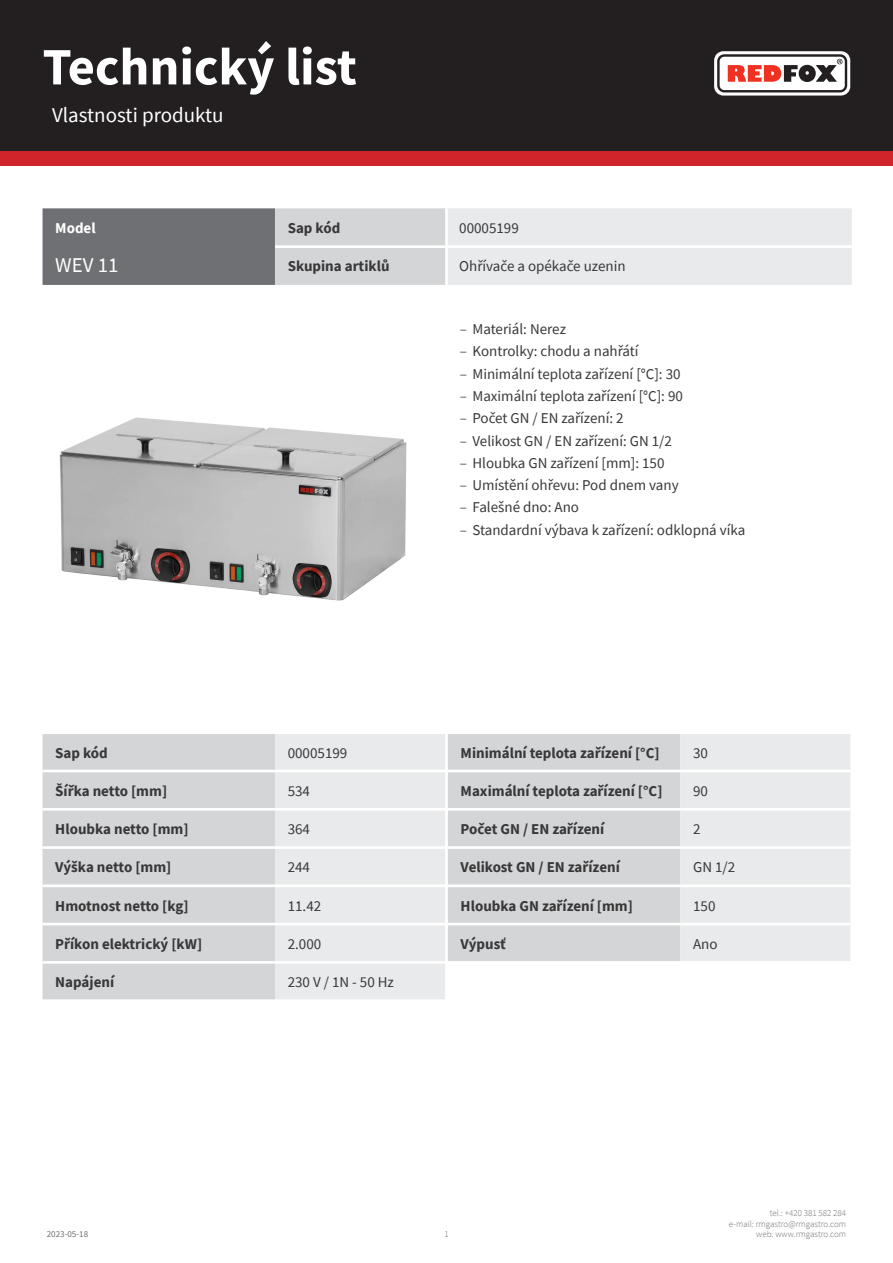
<style>
.page{position:relative;width:893px;height:1263px;background:#fff}
.page>*{position:absolute;margin:0;border:0;box-sizing:border-box;transform-origin:0 0}
.t1{font:700 52.5px "Source Sans Pro";color:#fff}
.kapitola{font:21px "Source Sans Pro";color:#fff}
.tabulka_-_headline{font:21px "Source Sans Pro";color:#fff}
.tabulka_-_text{font:15px "Source Sans Pro";color:#383839}
.tabulka_-_text-2{font:700 15px "Source Sans Pro";color:#383839}
.tabulka_-_text-3{font:700 15px "Source Sans Pro";color:#fff}
.t2{font:300 9px/10.8px "Source Sans Pro";color:#6f7073;text-align:right}
.t3{font:9px "Source Sans Pro";color:#6f7073}
.s1{font-weight:300}
</style>
<div class="page">
<div style="left:0;top:0;width:893px;height:166px;background:#d1232a"></div>
<div style="left:0;top:0;width:893px;height:151px;background:#231f20"></div>
<svg style="left:714px;top:51px;width:136px;height:45px"></svg>
<img style="left:59px;top:417px;width:348px;height:184px">
<div style="left:43px;top:734px;width:232px;height:265px;background:#d4d5d7"></div>
<div style="left:275px;top:734px;width:170px;height:265px;background:#e9eaeb"></div>
<hr style="left:43px;top:770px;width:232px;height:2px;background:#fff">
<hr style="left:275px;top:770px;width:170px;height:2px;background:#fff">
<hr style="left:43px;top:808px;width:232px;height:2px;background:#fff">
<hr style="left:275px;top:808px;width:170px;height:2px;background:#fff">
<hr style="left:43px;top:846px;width:232px;height:3px;background:#fff">
<hr style="left:275px;top:846px;width:170px;height:3px;background:#fff">
<hr style="left:43px;top:884px;width:232px;height:3px;background:#fff">
<hr style="left:275px;top:884px;width:170px;height:3px;background:#fff">
<hr style="left:43px;top:923px;width:232px;height:2px;background:#fff">
<hr style="left:275px;top:923px;width:170px;height:2px;background:#fff">
<hr style="left:43px;top:961px;width:232px;height:3px;background:#fff">
<hr style="left:275px;top:961px;width:170px;height:3px;background:#fff">
<div style="left:448px;top:734px;width:232px;height:227px;background:#d4d5d7"></div>
<div style="left:680px;top:734px;width:170px;height:227px;background:#e9eaeb"></div>
<hr style="left:448px;top:770px;width:232px;height:2px;background:#fff">
<hr style="left:680px;top:770px;width:170px;height:2px;background:#fff">
<hr style="left:448px;top:808px;width:232px;height:2px;background:#fff">
<hr style="left:680px;top:808px;width:170px;height:2px;background:#fff">
<hr style="left:448px;top:846px;width:232px;height:3px;background:#fff">
<hr style="left:680px;top:846px;width:170px;height:3px;background:#fff">
<hr style="left:448px;top:884px;width:232px;height:3px;background:#fff">
<hr style="left:680px;top:884px;width:170px;height:3px;background:#fff">
<hr style="left:448px;top:923px;width:232px;height:2px;background:#fff">
<hr style="left:680px;top:923px;width:170px;height:2px;background:#fff">
<svg style="left:43px;top:208px;width:809px;height:77px;background:#c0c1c3"></svg>
<hr style="left:445px;top:208px;width:3px;height:37px;background:#fff">
<hr style="left:275px;top:245px;width:171px;height:3px;background:#fff">
<hr style="left:446px;top:245px;width:406px;height:3px;background:#fff">
<hr style="left:445px;top:248px;width:3px;height:37px;background:#fff">
<h1 class="t1" style="left:43px;top:31px;width:316px">Technický list</h1>
<p class="kapitola" style="left:52px;top:101px;width:173px">Vlastnosti produktu</p>
<p class="tabulka_-_text-3" style="left:55px;top:218px;width:42px">Model</p>
<p class="tabulka_-_text-2" style="left:288px;top:218px;width:54px">Sap kód</p>
<p class="tabulka_-_text" style="left:459px;top:219px;width:61px">00005199</p>
<p class="tabulka_-_headline" style="left:55px;top:251px;width:65px">WEV 11</p>
<p class="tabulka_-_text-2" style="left:288px;top:256px;width:103px">Skupina artiklů</p>
<p class="tabulka_-_text" style="left:459px;top:257px;width:168px">Ohřívače a opékače uzenin</p>
<p class="tabulka_-_text" style="left:460px;top:320px;width:108px"><span class="s1">–</span> Materiál: Nerez</p>
<p class="tabulka_-_text" style="left:460px;top:342px;width:180px"><span class="s1">–</span> Kontrolky: chodu a nahřátí</p>
<p class="tabulka_-_text" style="left:460px;top:364px;width:222px"><span class="s1">–</span> Minimální teplota zařízení [°C]: 30</p>
<p class="tabulka_-_text" style="left:460px;top:386px;width:225px"><span class="s1">–</span> Maximální teplota zařízení [°C]: 90</p>
<p class="tabulka_-_text" style="left:460px;top:409px;width:165px"><span class="s1">–</span> Počet GN / EN zařízení: 2</p>
<p class="tabulka_-_text" style="left:460px;top:431px;width:214px"><span class="s1">–</span> Velikost GN / EN zařízení: GN 1/2</p>
<p class="tabulka_-_text" style="left:460px;top:453px;width:206px"><span class="s1">–</span> Hloubka GN zařízení [mm]: 150</p>
<p class="tabulka_-_text" style="left:460px;top:475px;width:220px"><span class="s1">–</span> Umístění ohřevu: Pod dnem vany</p>
<p class="tabulka_-_text" style="left:460px;top:498px;width:121px"><span class="s1">–</span> Falešné dno: Ano</p>
<p class="tabulka_-_text" style="left:460px;top:520px;width:287px"><span class="s1">–</span> Standardní výbava k zařízení: odklopná víka</p>
<p class="tabulka_-_text-2" style="left:55px;top:742px;width:54px">Sap kód</p>
<p class="tabulka_-_text" style="left:288px;top:743px;width:61px">00005199</p>
<p class="tabulka_-_text-2" style="left:55px;top:781px;width:113px">Šířka netto [mm]</p>
<p class="tabulka_-_text" style="left:288px;top:781px;width:24px">534</p>
<p class="tabulka_-_text-2" style="left:55px;top:819px;width:135px">Hloubka netto [mm]</p>
<p class="tabulka_-_text" style="left:288px;top:819px;width:24px">364</p>
<p class="tabulka_-_text-2" style="left:55px;top:857px;width:118px">Výška netto [mm]</p>
<p class="tabulka_-_text" style="left:288px;top:858px;width:24px">244</p>
<p class="tabulka_-_text-2" style="left:55px;top:895px;width:135px">Hmotnost netto [kg]</p>
<p class="tabulka_-_text" style="left:288px;top:896px;width:35px">11.42</p>
<p class="tabulka_-_text-2" style="left:55px;top:934px;width:148px">Příkon elektrický [kW]</p>
<p class="tabulka_-_text" style="left:288px;top:934px;width:35px">2.000</p>
<p class="tabulka_-_text-2" style="left:55px;top:972px;width:60px">Napájení</p>
<p class="tabulka_-_text" style="left:288px;top:972px;width:108px">230 V / 1N - 50 Hz</p>
<p class="tabulka_-_text-2" style="left:461px;top:742px;width:200px">Minimální teplota zařízení [°C]</p>
<p class="tabulka_-_text" style="left:693px;top:743px;width:16px">30</p>
<p class="tabulka_-_text-2" style="left:461px;top:781px;width:203px">Maximální teplota zařízení [°C]</p>
<p class="tabulka_-_text" style="left:693px;top:781px;width:16px">90</p>
<p class="tabulka_-_text-2" style="left:461px;top:819px;width:145px">Počet GN / EN zařízení</p>
<p class="tabulka_-_text" style="left:693px;top:819px;width:9px">2</p>
<p class="tabulka_-_text-2" style="left:461px;top:857px;width:161px">Velikost GN / EN zařízení</p>
<p class="tabulka_-_text" style="left:693px;top:858px;width:44px">GN 1/2</p>
<p class="tabulka_-_text-2" style="left:461px;top:895px;width:174px">Hloubka GN zařízení [mm]</p>
<p class="tabulka_-_text" style="left:693px;top:896px;width:24px">150</p>
<p class="tabulka_-_text-2" style="left:461px;top:934px;width:47px">Výpusť</p>
<p class="tabulka_-_text" style="left:693px;top:934px;width:26px">Ano</p>
<p class="t3" style="left:47px;top:1229px;width:43px">2023-05-18</p>
<p class="t2" style="left:444px;top:1229px;width:6px">1</p>
<p class="t2" style="left:729px;top:1207px;width:119px">tel.: +420 381 582 284<br>e-mail: rmgastro@rmgastro.com web: www.rmgastro.com</p>
</div>
